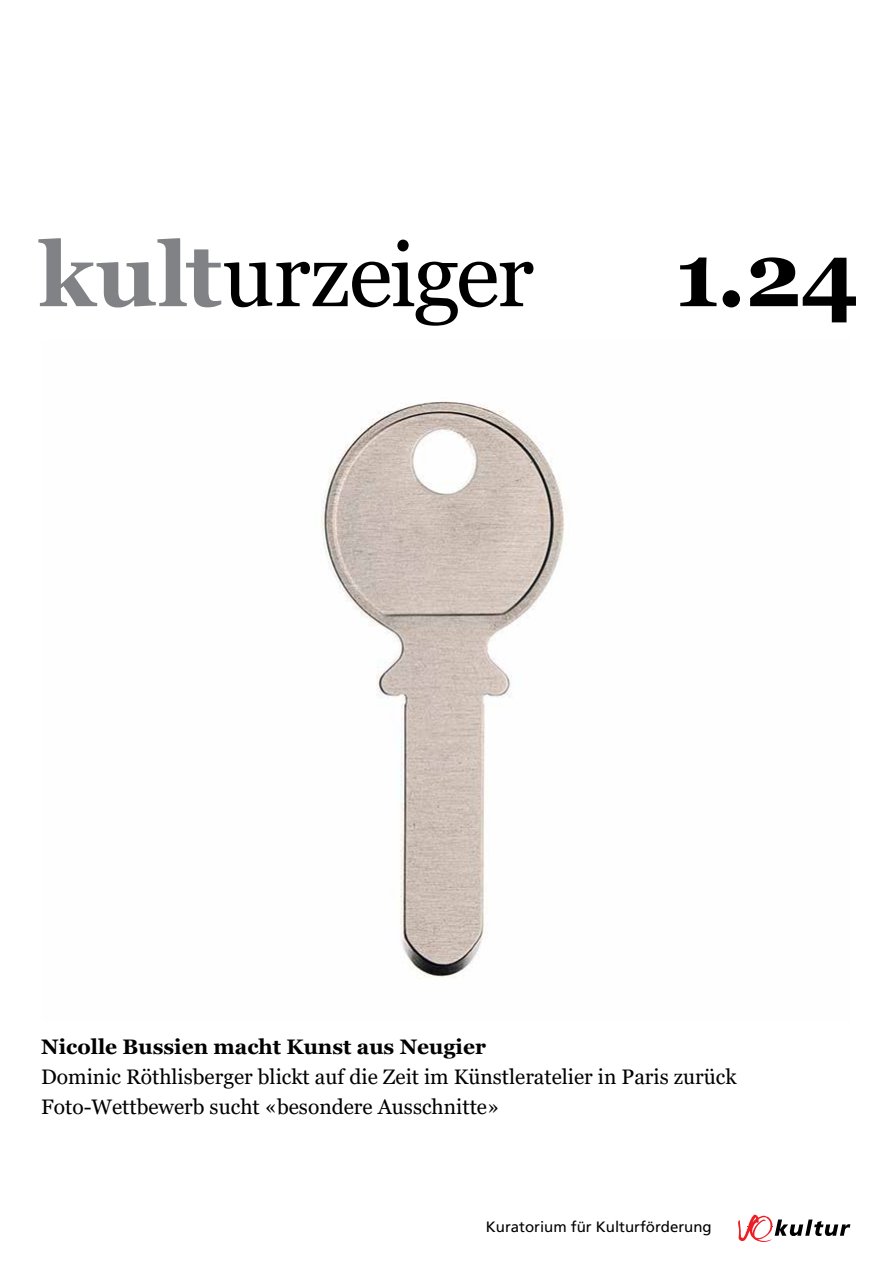
<style>
.page{position:relative;width:893px;height:1263px;background:#fff}
.page>*{position:absolute;margin:0;border:0;box-sizing:border-box;transform-origin:0 0}
.t1{font:90px "Georgia";letter-spacing:-.025em;color:#000}
.t2{font:700 90px "Georgia";color:#000}
.t3{font:21px/30px "Georgia";color:#000}
.t4{font:700 21px "Georgia";color:#000}
.t5{font:15px "Frutiger LT Com";color:#000}
.s1{font-weight:700;color:#808285}
</style>
<div class="page">
<svg style="left:738px;top:1214px;width:112px;height:28px"></svg>
<img style="left:321px;top:401px;width:244px;height:578px">
<h1 class="t1" style="left:38px;top:221px;width:497px"><span class="s1">kult</span>urzeiger</h1>
<h1 class="t2" style="left:675px;top:217px;width:185px">1.24</h1>
<p class="t4" style="left:41px;top:1033px;width:446px">Nicolle Bussien macht Kunst aus Neugier</p>
<p class="t3" style="left:41px;top:1062px;width:697px">Dominic Röthlisberger blickt auf die Zeit im Künstleratelier in Paris zurück<br>Foto-Wettbewerb sucht «besondere Ausschnitte»</p>
<p class="t5" style="left:486px;top:1218px;width:227px">Kuratorium für Kulturförderung</p>
</div>
